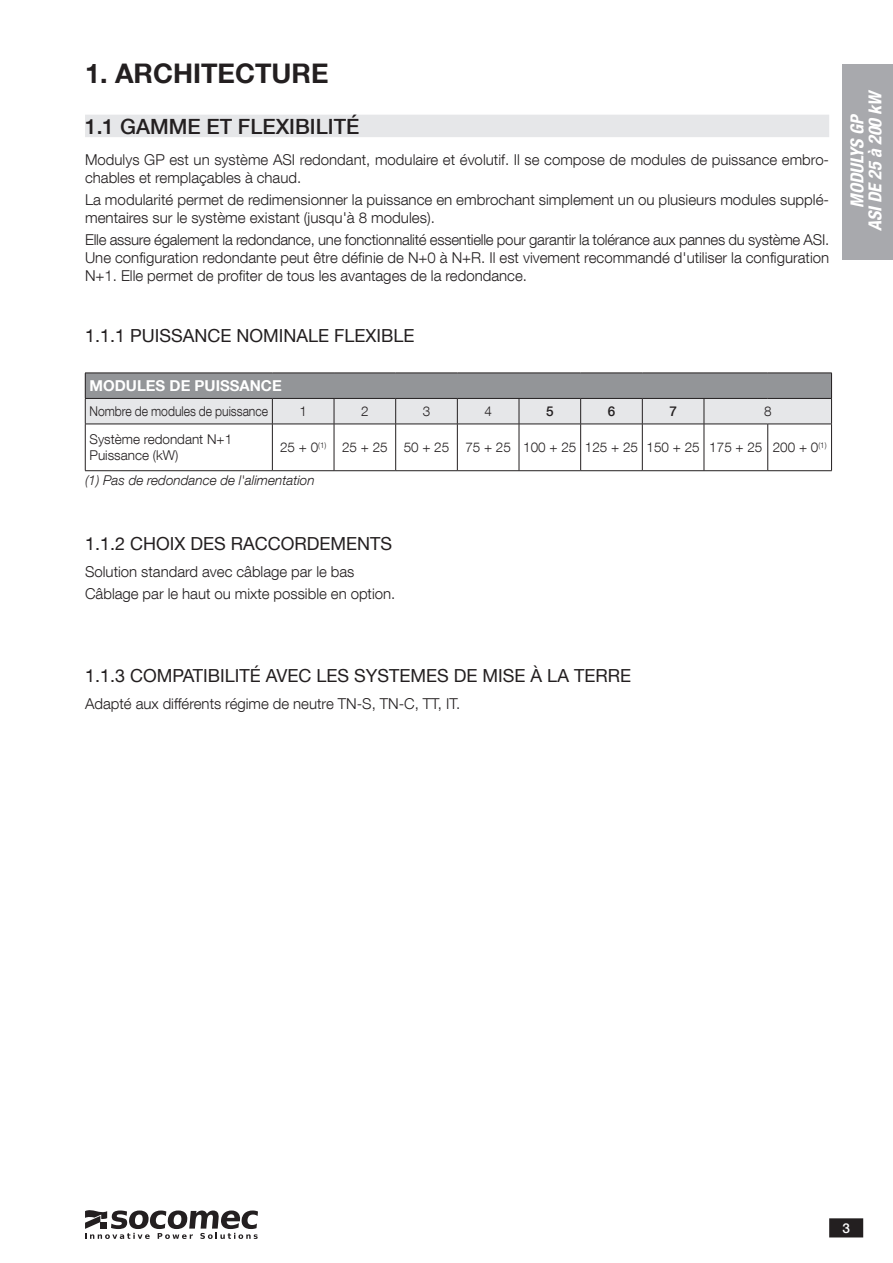
<style>
.page{position:relative;width:893px;height:1263px;background:#fff}
.page>*{position:absolute;margin:0;border:0;box-sizing:border-box;transform-origin:0 0}
.t1{font:700 27px "Helvetica Neue LT Com";color:#231f20}
.t2{font:500 21px "Helvetica Neue LT Com";color:#231f20}
.t3{font:18px "Helvetica Neue LT Com";color:#231f20}
.t4{font:italic 700 condensed 18px/18px "Helvetica Neue LT Com";color:#fff;text-align:center}
.t5{font:300 15px/18px "Helvetica Neue LT Com";color:#231f20}
.t6{font:700 15px "Helvetica Neue LT Com";color:#fff}
.t7{font:300 13.5px/16.2px "Helvetica Neue LT Com";color:#231f20}
.t8{font:italic 300 13.5px "Helvetica Neue LT Com";color:#231f20}
.t9{font:300 13.5px "Helvetica Neue LT Com";color:#231f20;scale:.9 1}
.t10{font:500 13.5px "Helvetica Neue LT Com";color:#231f20}
.t11{font:500 13.5px "Helvetica Neue LT Com";color:#fff}
</style>
<div class="page">
<div style="left:85px;top:115px;width:744px;height:22px;background:#e6e7e9"></div>
<hr style="left:85px;top:424px;width:187px;height:1px;background:#231f20">
<hr style="left:85px;top:424px;width:1px;height:46px;background:#231f20">
<hr style="left:272px;top:424px;width:62px;height:1px;background:#231f20">
<hr style="left:272px;top:424px;width:1px;height:46px;background:#231f20">
<hr style="left:334px;top:424px;width:62px;height:1px;background:#231f20">
<hr style="left:334px;top:424px;width:1px;height:46px;background:#231f20">
<hr style="left:396px;top:424px;width:61px;height:1px;background:#231f20">
<hr style="left:395px;top:424px;width:1px;height:46px;background:#231f20">
<hr style="left:457px;top:424px;width:62px;height:1px;background:#231f20">
<hr style="left:457px;top:424px;width:1px;height:46px;background:#231f20">
<hr style="left:519px;top:424px;width:62px;height:1px;background:#231f20">
<hr style="left:519px;top:424px;width:1px;height:46px;background:#231f20">
<hr style="left:581px;top:424px;width:61px;height:1px;background:#231f20">
<hr style="left:580px;top:424px;width:1px;height:46px;background:#231f20">
<hr style="left:642px;top:424px;width:62px;height:1px;background:#231f20">
<hr style="left:642px;top:424px;width:1px;height:46px;background:#231f20">
<hr style="left:704px;top:424px;width:1px;height:46px;background:#231f20">
<hr style="left:767px;top:424px;width:1px;height:46px;background:#231f20">
<hr style="left:831px;top:424px;width:1px;height:46px;background:#231f20">
<hr style="left:85px;top:470px;width:187px;height:1px;background:#231f20">
<hr style="left:272px;top:470px;width:62px;height:1px;background:#231f20">
<hr style="left:334px;top:470px;width:62px;height:1px;background:#231f20">
<hr style="left:396px;top:470px;width:61px;height:1px;background:#231f20">
<hr style="left:457px;top:470px;width:62px;height:1px;background:#231f20">
<hr style="left:519px;top:470px;width:62px;height:1px;background:#231f20">
<hr style="left:581px;top:470px;width:61px;height:1px;background:#231f20">
<hr style="left:642px;top:470px;width:62px;height:1px;background:#231f20">
<hr style="left:704px;top:470px;width:64px;height:1px;background:#231f20">
<hr style="left:768px;top:470px;width:64px;height:1px;background:#231f20">
<svg style="left:85px;top:373px;width:747px;height:51px"></svg>
<hr style="left:768px;top:398px;width:64px;height:1px;background:#231f20">
<hr style="left:704px;top:424px;width:64px;height:1px;background:#231f20">
<hr style="left:768px;top:424px;width:64px;height:1px;background:#231f20">
<div style="left:842px;top:64px;width:51px;height:195px;background:#a8a9ad"></div>
<svg style="left:85px;top:1210px;width:173px;height:29px"></svg>
<div style="left:100px;top:1222px;width:7px;height:7px;background:#231f20"></div>
<div style="left:830px;top:1219px;width:32px;height:18px;background:#231f20"></div>
<div style="left:829px;top:1218px;width:34px;height:19px;border:2px solid #231f20"></div>
<h1 class="t1" style="left:85px;top:56px;width:245px">1. ARCHITECTURE</h1>
<h2 class="t2" style="left:85px;top:114px;width:276px">1.1 GAMME ET FLEXIBILITÉ</h2>
<p class="t5" style="left:85px;top:150px;width:746px">Modulys GP est un système ASI redondant, modulaire et évolutif. Il se compose de modules de puissance embro&shy;chables et remplaçables à chaud.</p>
<p class="t5" style="left:85px;top:190px;width:746px">La modularité permet de redimensionner la puissance en embrochant simplement un ou plusieurs modules supplé&shy;mentaires sur le système existant (jusqu'à 8 modules).</p>
<p class="t5" style="left:85px;top:230px;width:746px;text-align:justify">Elle assure également la redondance, une fonctionnalité essentielle pour garantir la tolérance aux pannes du système ASI.<br>Une configuration redondante peut être définie de N+0 à N+R. Il est vivement recommandé d'utiliser la configuration N+1. Elle permet de profiter de tous les avantages de la redondance.</p>
<p class="t3" style="left:85px;top:324px;width:331px">1.1.1 PUISSANCE NOMINALE FLEXIBLE</p>
<p class="t6" style="left:90px;top:376px;width:194px">MODULES DE PUISSANCE</p>
<p class="t9" style="left:90px;top:403px;width:200px">Nombre de modules de puissance</p>
<p class="t7" style="left:299px;top:403px;width:9px">1</p>
<p class="t7" style="left:361px;top:403px;width:9px">2</p>
<p class="t7" style="left:423px;top:403px;width:9px">3</p>
<p class="t7" style="left:484px;top:403px;width:9px">4</p>
<p class="t10" style="left:546px;top:403px;width:9px">5</p>
<p class="t10" style="left:608px;top:403px;width:9px">6</p>
<p class="t10" style="left:669px;top:403px;width:9px">7</p>
<p class="t7" style="left:764px;top:403px;width:9px">8</p>
<p class="t7" style="left:90px;top:431px;width:144px">Système redondant N+1<br>Puissance (kW)</p>
<p class="t7" style="left:280px;top:439px;width:548px">25 + 0<sup>(1)</sup> 25 + 25 50 + 25 75 + 25 100 + 25 125 + 25 150 + 25 175 + 25 200 + 0<sup>(1)</sup></p>
<p class="t8" style="left:85px;top:472px;width:231px">(1) Pas de redondance de l'alimentation</p>
<p class="t3" style="left:85px;top:533px;width:309px">1.1.2 CHOIX DES RACCORDEMENTS</p>
<p class="t5" style="left:85px;top:560px;width:312px;line-height:22.2px">Solution standard avec câblage par le bas<br>Câblage par le haut ou mixte possible en option.</p>
<p class="t4" style="left:848px;top:231px;width:143px;rotate:-90deg">MODULYS GP<br>ASI DE 25 à 200 kW</p>
<p class="t3" style="left:85px;top:665px;width:547px">1.1.3 COMPATIBILITÉ AVEC LES SYSTEMES DE MISE À LA TERRE</p>
<p class="t5" style="left:85px;top:694px;width:377px">Adapté aux différents régime de neutre TN-S, TN-C, TT, IT.</p>
<p class="t11" style="left:842px;top:1220px;width:9px">3</p>
</div>
